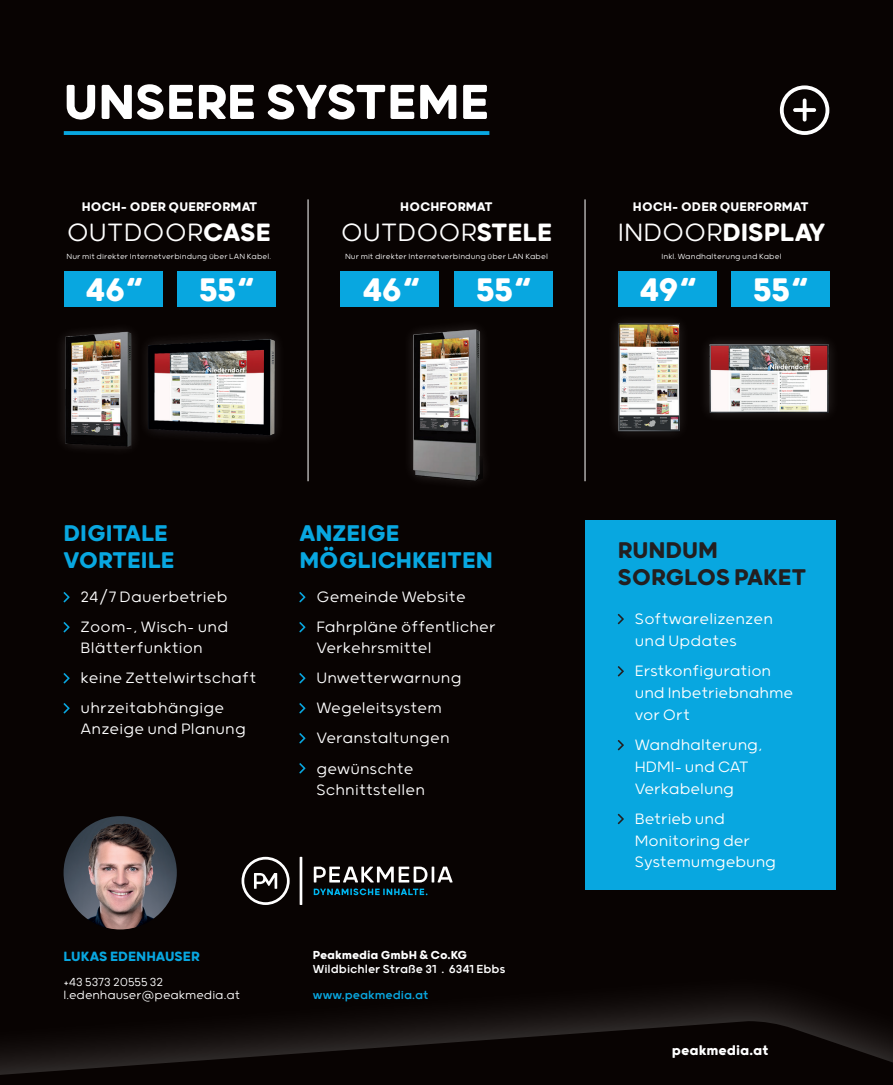
<style>
.page{position:relative;width:893px;height:1085px;background:#fff}
.page>*{position:absolute;margin:0;border:0;box-sizing:border-box;transform-origin:0 0}
.t1{font:700 58.8px "Grold Rounded";color:#fff}
.t2{font:700 39.15px "Grold Rounded";letter-spacing:-.015em;color:#fff}
.t3{font:300 30px "Grold Rounded";color:#fff}
.t4{font:700 30px "Grold Rounded";color:#fff}
.t5{font:700 27.3px/27.3px "Grold Rounded";color:#08a7e0}
.t6{font:700 27.3px/27.3px "Grold Rounded";color:#231f20}
.t7{font:300 18px/30px "Grold Rounded";letter-spacing:.01em;color:#fff}
.t8{font:700 16.35px "Grold Rounded";color:#fff}
.t9{font:700 16.05px "Grold Rounded";color:#08a7e0}
.t10{font:700 15px "Grold Rounded";letter-spacing:.01em;color:#fff}
.t11{font:300 13.95px/12.5px "Grold Rounded";color:#fff}
.t12{font:13.95px "Grold Rounded";color:#fff}
.t13{font:700 13.95px "Grold Rounded";color:#fff}
.t14{font:13.95px "Grold Rounded";color:#08a7e0}
.t15{font:300 9px "Grold Rounded";letter-spacing:.01em;color:#fff}
.s1{font-weight:700}
.s2{font-weight:300}
</style>
<div class="page">
<div style="left:0;top:0;width:893px;height:1084px;background:#080302"></div>
<img style="left:410px;top:329px;width:72px;height:152px">
<div style="left:341px;top:271px;width:98px;height:35px;background:#08a7e0"></div>
<div style="left:454px;top:271px;width:98px;height:35px;background:#08a7e0"></div>
<img style="left:65px;top:331px;width:67px;height:117px">
<img style="left:148px;top:337px;width:127px;height:99px">
<div style="left:64px;top:271px;width:98px;height:35px;background:#08a7e0"></div>
<div style="left:177px;top:271px;width:98px;height:35px;background:#08a7e0"></div>
<div style="left:607px;top:312px;width:84px;height:130px;background:#0c0706"></div>
<img style="left:618px;top:323px;width:62px;height:109px">
<div style="left:698px;top:332px;width:142px;height:92px;background:#0c0706"></div>
<img style="left:709px;top:344px;width:120px;height:69px">
<div style="left:618px;top:271px;width:98px;height:35px;background:#08a7e0"></div>
<div style="left:731px;top:271px;width:98px;height:35px;background:#08a7e0"></div>
<hr style="left:308px;top:199px;width:1px;height:282px;background:#fff">
<hr style="left:585px;top:199px;width:1px;height:282px;background:#fff">
<svg style="left:780px;top:85px;width:49px;height:50px"></svg>
<svg style="left:64px;top:131px;width:425px;height:4px;background:#08a1d8"></svg>
<div style="left:585px;top:520px;width:251px;height:369px;background:#08a7e0"></div>
<svg style="left:618px;top:614px;width:6px;height:10px"></svg>
<svg style="left:618px;top:666px;width:6px;height:10px"></svg>
<svg style="left:618px;top:740px;width:6px;height:10px"></svg>
<svg style="left:618px;top:813px;width:6px;height:11px"></svg>
<div style="left:0;top:970px;width:893px;height:114px;background:#fff;opacity:.27"></div>
<svg style="left:0;top:1020px;width:893px;height:64px"></svg>
<img style="left:64px;top:816px;width:113px;height:113px;border-radius:57px">
<hr style="left:300px;top:856px;width:2px;height:48px;background:#fff">
<svg style="left:242px;top:856px;width:48px;height:48px"></svg>
<svg style="left:314px;top:866px;width:139px;height:16px"></svg>
<svg style="left:314px;top:888px;width:113px;height:7px"></svg>
<svg style="left:64px;top:592px;width:6px;height:10px"></svg>
<svg style="left:64px;top:622px;width:6px;height:10px"></svg>
<svg style="left:64px;top:673px;width:6px;height:10px"></svg>
<svg style="left:64px;top:703px;width:6px;height:10px"></svg>
<svg style="left:299px;top:592px;width:6px;height:10px"></svg>
<svg style="left:299px;top:622px;width:6px;height:10px"></svg>
<svg style="left:299px;top:673px;width:6px;height:10px"></svg>
<svg style="left:299px;top:703px;width:6px;height:10px"></svg>
<svg style="left:299px;top:733px;width:6px;height:10px"></svg>
<svg style="left:299px;top:763px;width:6px;height:10px"></svg>
<h1 class="t1" style="left:64px;top:67px;width:427px">UNSERE SYSTEME</h1>
<p class="t10" style="left:82px;top:197px;width:177px">HOCH- ODER QUERFORMAT</p>
<h3 class="t3" style="left:67px;top:215px;width:206px">OUTDOOR<span class="s1">CASE</span></h3>
<p class="t15" style="left:66px;top:251px;width:206px">Nur mit direkter Internetverbindung über LAN Kabel.</p>
<h2 class="t2" style="left:86px;top:266px;width:60px">46“</h2>
<h2 class="t2" style="left:199px;top:266px;width:58px">55“</h2>
<p class="t10" style="left:400px;top:197px;width:94px">HOCHFORMAT</p>
<p class="t10" style="left:633px;top:197px;width:177px">HOCH- ODER QUERFORMAT</p>
<h3 class="t3" style="left:341px;top:215px;width:213px">OUTDOOR<span class="s1">STELE</span></h3>
<p class="t15" style="left:345px;top:251px;width:204px">Nur mit direkter Internetverbindung über LAN Kabel</p>
<h3 class="t4" style="left:618px;top:214px;width:209px"><span class="s2">INDOOR</span>DISPLAY</h3>
<p class="t15" style="left:661px;top:251px;width:122px">Inkl. Wandhalterung und Kabel</p>
<h2 class="t2" style="left:363px;top:266px;width:60px">46“</h2>
<h2 class="t2" style="left:476px;top:266px;width:58px">55“</h2>
<h2 class="t2" style="left:640px;top:266px;width:59px">49“</h2>
<h2 class="t2" style="left:753px;top:266px;width:58px">55“</h2>
<h3 class="t5" style="left:64px;top:517px;width:113px">DIGITALE<br>VORTEILE</h3>
<p class="t7" style="left:81px;top:581px;width:149px">24/7 Dauerbetrieb<br>Zoom-, Wisch- und</p>
<p class="t7" style="left:81px;top:632px;width:177px">Blätterfunktion<br>keine Zettelwirtschaft uhrzeitabhängige</p>
<p class="t7" style="left:81px;top:713px;width:167px">Anzeige und Planung</p>
<h3 class="t5" style="left:299px;top:517px;width:195px">ANZEIGE<br>MÖGLICHKEITEN</h3>
<p class="t7" style="left:316px;top:581px;width:181px">Gemeinde Website<br>Fahrpläne öffentlicher</p>
<p class="t7" style="left:316px;top:632px;width:147px">Verkehrsmittel<br>Unwetterwarnung<br>Wegeleitsystem<br>Veranstaltungen gewünschte</p>
<p class="t7" style="left:316px;top:773px;width:110px">Schnittstellen</p>
<p class="t9" style="left:64px;top:946px;width:137px">LUKAS EDENHAUSER</p>
<p class="t11" style="left:64px;top:975px;width:178px">+43 5373 20555 32 l.edenhauser@peakmedia.at</p>
<p class="t13" style="left:313px;top:946px;width:156px">Peakmedia GmbH &amp; Co.KG</p>
<p class="t12" style="left:313px;top:960px;width:194px">Wildbichler Straße 31 . 6341 Ebbs</p>
<p class="t14" style="left:313px;top:986px;width:117px">www.peakmedia.at</p>
<h3 class="t6" style="left:618px;top:535px;width:190px">RUNDUM<br>SORGLOS PAKET</h3>
<p class="t7" style="left:635px;top:607px;width:140px;line-height:21.6px">Softwarelizenzen und Updates</p>
<p class="t7" style="left:635px;top:659px;width:160px;line-height:21.6px">Erstkonfiguration und Inbetriebnahme vor Ort</p>
<p class="t7" style="left:635px;top:733px;width:129px;line-height:21.6px">Wandhalterung,<br>HDMI- und CAT<br>Verkabelung</p>
<p class="t7" style="left:635px;top:807px;width:143px;line-height:21.6px">Betrieb und<br>Monitoring der<br>Systemumgebung</p>
<p class="t8" style="left:672px;top:1040px;width:98px">peakmedia.at</p>
</div>
